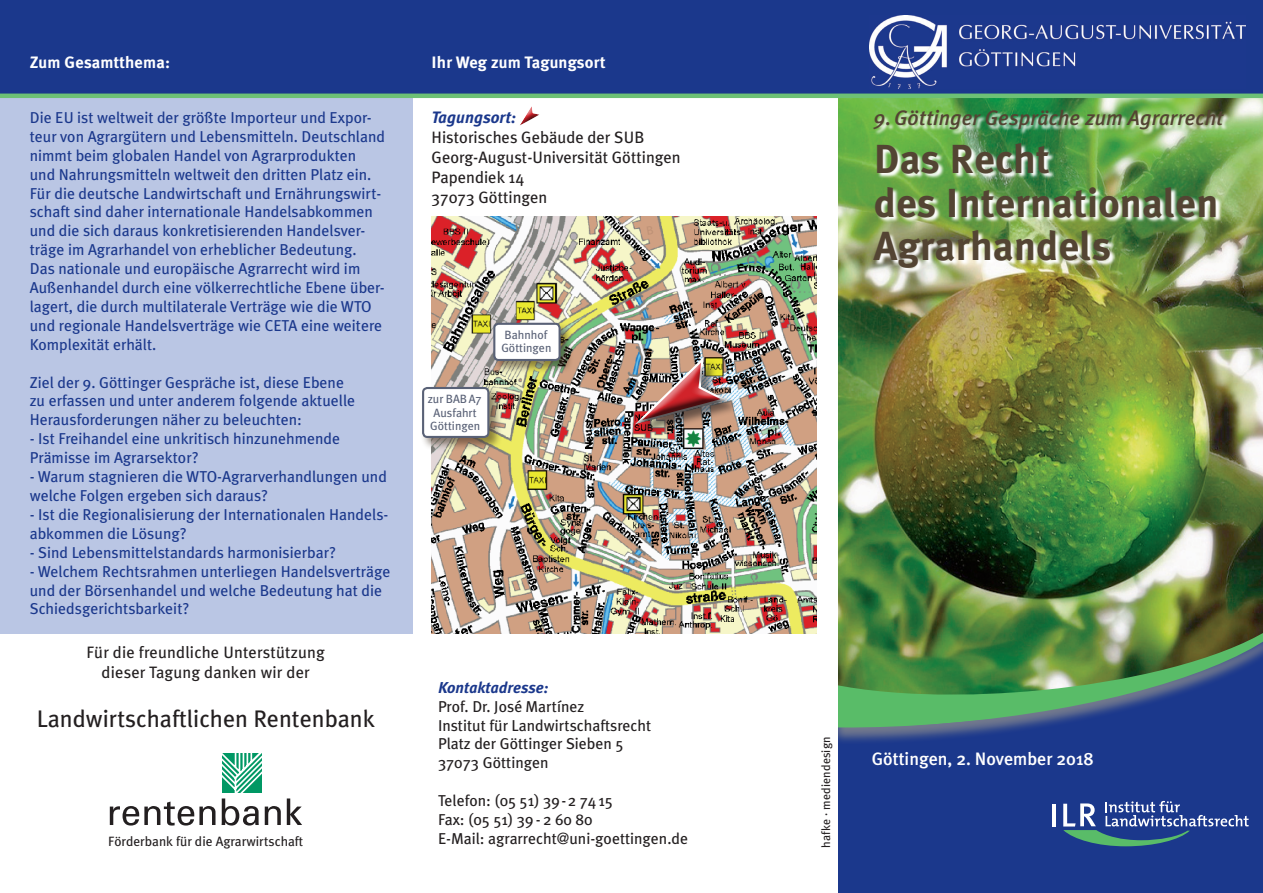
<style>
.page{position:relative;width:1263px;height:893px;background:#fff}
.page>*{position:absolute;margin:0;border:0;box-sizing:border-box;transform-origin:0 0}
.t1{font:700 40.5px/43.5px "Meta Plus";letter-spacing:.005em;color:#534433}
.t2{font:24px "Meta Plus";color:#231f20}
.t3{font:italic 500 21px "Meta Plus";letter-spacing:.005em;color:#534433}
.t4{font:500 18px "Meta Plus";color:#fff}
.t5{font:16.5px/19.8px "Meta Plus";color:#231f20;text-align:center}
.t6{font:700 16.5px "Meta Plus";letter-spacing:.01em;color:#fff}
.t7{font:italic 700 16.5px "Meta Plus";color:#1b388c}
.t8{font:15.75px/18.9px "Meta Plus";color:#1b388c}
.t9{font:15.75px/18.9px "Meta Plus";color:#231f20}
.t10{font:italic 700 15.75px "Meta Plus";color:#1b388c}
.t11{font:13.5px "Meta Plus";color:#231f20}
.t12{font:12px/13.5px "Meta Plus";color:#596176}
.t13{font:12px "Meta Plus";letter-spacing:.01em;color:#231f20}
</style>
<div class="page">
<div style="left:0;top:81px;width:412px;height:553px;background:#bac6e4"></div>
<img style="left:838px;top:98px;width:425px;height:531px">
<div style="left:838px;top:795px;width:425px;height:98px;background:#1b388c"></div>
<div style="left:0;top:0;width:1263px;height:96px;background:#1b388c"></div>
<img style="left:870px;top:16px;width:375px;height:72px">
<div style="left:829px;top:631px;width:434px;height:164px;background:#1b388c"></div>
<svg style="left:838px;top:629px;width:425px;height:104px"></svg>
<hr style="left:1052px;top:804px;width:3px;height:22px;background:#fff">
<svg style="left:1063px;top:801px;width:185px;height:45px;background:#406098"></svg>
<svg style="left:110px;top:801px;width:105px;height:24px"></svg>
<svg style="left:222px;top:798px;width:37px;height:27px"></svg>
<svg style="left:265px;top:806px;width:16px;height:19px"></svg>
<svg style="left:287px;top:798px;width:15px;height:27px"></svg>
<svg style="left:222px;top:753px;width:39px;height:39px"></svg>
<img style="left:432px;top:217px;width:384px;height:417px">
<div style="left:635px;top:356px;width:123px;height:130px;background:#231f20;opacity:.6"></div>
<img style="left:633px;top:342px;width:107px;height:112px">
<div style="left:421px;top:386px;width:93px;height:71px;background:#3e2d1c;opacity:.55"></div>
<div style="left:423px;top:388px;width:65px;height:49px;background:#fff;border-radius:4px"></div>
<div style="left:422px;top:387px;width:67px;height:51px;border:2px solid #596176;border-radius:4px"></div>
<div style="left:492px;top:321px;width:93px;height:59px;background:#3e2d1c;opacity:.55"></div>
<div style="left:494px;top:324px;width:66px;height:36px;background:#fff;border-radius:4px"></div>
<div style="left:493px;top:323px;width:68px;height:38px;border:2px solid #596176;border-radius:4px"></div>
<div style="left:829px;top:98px;width:9px;height:795px;background:#fff"></div>
<hr style="left:0;top:94px;width:1263px;height:4px;background:#6dc175">
<svg style="left:520px;top:106px;width:19px;height:20px"></svg>
<img style="left:874px;top:110px;width:389px;height:214px">
<p class="t6" style="left:30px;top:53px;width:142px">Zum Gesamtthema:</p>
<p class="t8" style="left:30px;top:108px;width:357px">Die EU ist weltweit der größte Importeur und Expor&shy;teur von Agrargütern und Lebensmitteln. Deutschland nimmt beim globalen Handel von Agrarprodukten und Nahrungsmitteln weltweit den dritten Platz ein.<br>Für die deutsche Landwirtschaft und Ernährungswirt&shy;schaft sind daher internationale Handelsabkommen und die sich daraus konkretisierenden Handelsver&shy;träge im Agrarhandel von erheblicher Bedeutung.<br>Das nationale und europäische Agrarrecht wird im Außenhandel durch eine völkerrechtliche Ebene über&shy;lagert, die durch multilaterale Verträge wie die WTO und regionale Handelsverträge wie CETA eine weitere Komplexität erhält.</p>
<p class="t8" style="left:30px;top:372px;width:327px">Ziel der 9. Göttinger Gespräche ist, diese Ebene zu erfassen und unter anderem folgende aktuelle<br>Herausforderungen näher zu beleuchten:</p>
<p class="t8" style="left:30px;top:429px;width:312px">- Ist Freihandel eine unkritisch hinzunehmende<br>Prämisse im Agrarsektor?</p>
<p class="t8" style="left:30px;top:467px;width:359px">- Warum stagnieren die WTO-Agrarverhandlungen und welche Folgen ergeben sich daraus?</p>
<p class="t8" style="left:30px;top:505px;width:360px">- Ist die Regionalisierung der Internationalen Handels&shy;abkommen die Lösung?</p>
<p class="t8" style="left:30px;top:543px;width:308px">- Sind Lebensmittelstandards harmonisierbar?</p>
<p class="t8" style="left:30px;top:561px;width:362px">- Welchem Rechtsrahmen unterliegen Handelsverträge und der Börsenhandel und welche Bedeutung hat die<br>Schiedsgerichtsbarkeit?</p>
<p class="t5" style="left:87px;top:643px;width:240px">Für die freundliche Unterstützung dieser Tagung danken wir der</p>
<h2 class="t2" style="left:37px;top:705px;width:340px">Landwirtschaftlichen Rentenbank</h2>
<p class="t11" style="left:108px;top:833px;width:197px">Förderbank für die Agrarwirtschaft</p>
<p class="t6" style="left:432px;top:53px;width:176px">Ihr Weg zum Tagungsort</p>
<p class="t7" style="left:432px;top:108px;width:86px">Tagungsort:</p>
<p class="t5" style="left:432px;top:127px;width:251px;text-align:left">Historisches Gebäude der SUB<br>Georg-August-Universität Göttingen<br>Papendiek 14<br>37073 Göttingen</p>
<p class="t12" style="left:428px;top:392px;width:56px">zur BAB A7<br>Ausfahrt<br>Göttingen</p>
<p class="t12" style="left:501px;top:328px;width:52px">Bahnhof<br>Göttingen</p>
<p class="t10" style="left:438px;top:678px;width:112px">Kontaktadresse:</p>
<p class="t9" style="left:438px;top:697px;width:215px">Prof. Dr. José Martínez<br>Institut für Landwirtschaftsrecht<br>Platz der Göttinger Sieben 5<br>37073 Göttingen</p>
<p class="t9" style="left:438px;top:791px;width:252px">Telefon: (05 51) 39-2 7415<br>Fax: (05 51) 39 - 2 60 80<br>E-Mail: agrarrecht@uni-goettingen.de</p>
<h3 class="t3" style="left:874px;top:106px;width:351px">9. Göttinger Gespräche zum Agrarrecht</h3>
<h1 class="t1" style="left:874px;top:137px;width:346px">Das Recht<br>des Internationalen<br>Agrarhandels</h1>
<p class="t13" style="left:819px;top:848px;width:113px;rotate:-90deg">hafke . mediendesign</p>
<p class="t4" style="left:872px;top:748px;width:224px">Göttingen, 2. November 2018</p>
</div>
